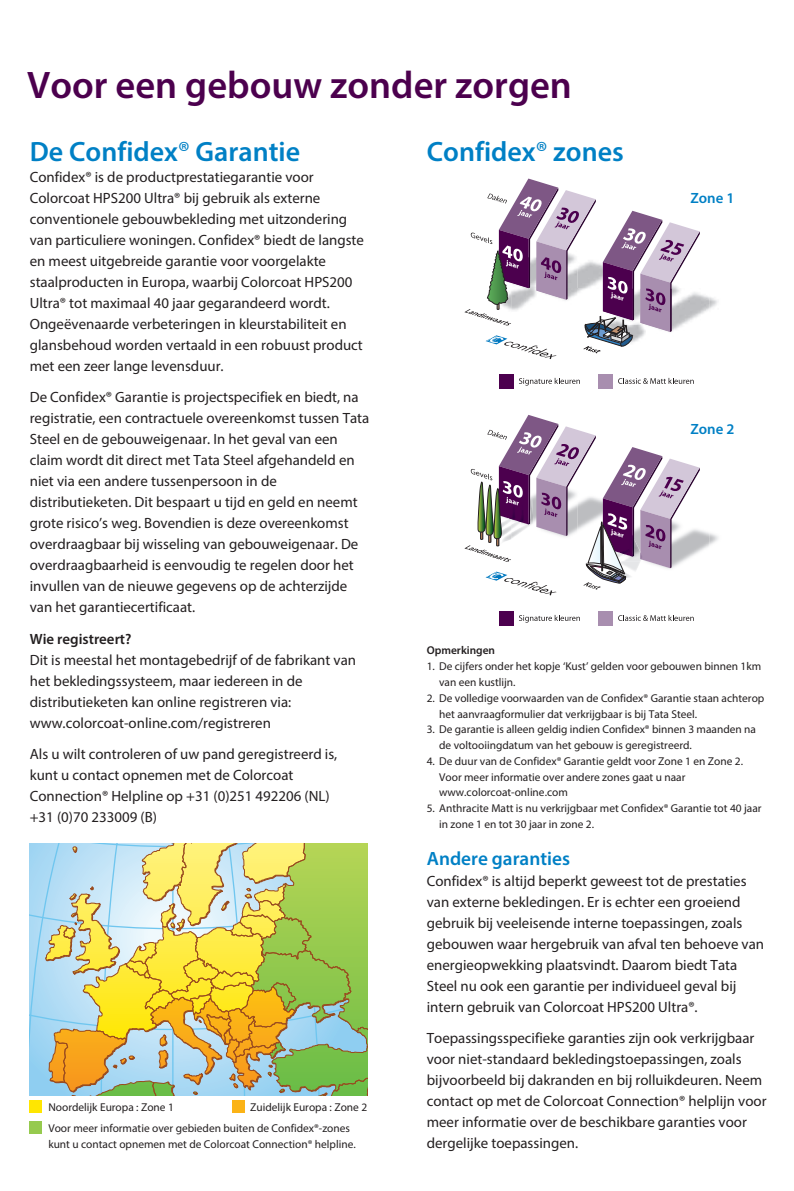
<style>
.page{position:relative;width:794px;height:1191px;background:#fff}
.page>*{position:absolute;margin:0;border:0;box-sizing:border-box;transform-origin:0 0}
.t1{font:600 38.5px "Myriad Pro";color:#4c004e}
.t2{font:600 28px "Myriad Pro";color:#0080c5}
.t3{font:600 19.25px "Myriad Pro";color:#0080c5}
.t4{font:14.88px/21px "Myriad Pro";color:#231f20}
.t5{font:600 14.88px "Myriad Pro";color:#231f20}
.t6{font:600 14.88px "Myriad Pro";color:#0080c5}
.t7{font:11.38px/15.8px "Myriad Pro";color:#231f20}
.t8{font:600 11.38px "Myriad Pro";color:#231f20}
.s1{font-weight:400}
</style>
<div class="page">
<img style="left:709px;top:533px;width:9px;height:13px">
<svg style="left:519px;top:378px;width:61px;height:7px"></svg>
<svg style="left:618px;top:378px;width:76px;height:6px"></svg>
<svg style="left:519px;top:615px;width:61px;height:7px"></svg>
<svg style="left:618px;top:615px;width:76px;height:6px"></svg>
<div style="left:499px;top:374px;width:14px;height:15px;background:#4c004e"></div>
<div style="left:598px;top:374px;width:14px;height:15px;background:#a88eaf"></div>
<div style="left:499px;top:611px;width:14px;height:14px;background:#4c004e"></div>
<div style="left:598px;top:611px;width:14px;height:14px;background:#a88eaf"></div>
<img style="left:709px;top:297px;width:9px;height:12px">
<img style="left:700px;top:294px;width:9px;height:21px">
<svg style="left:464px;top:415px;width:236px;height:180px"></svg>
<svg style="left:464px;top:178px;width:236px;height:181px"></svg>
<div style="left:30px;top:1121px;width:12px;height:13px;background:#96ca4e"></div>
<div style="left:232px;top:1100px;width:12px;height:13px;background:#fbb316"></div>
<div style="left:30px;top:1100px;width:12px;height:13px;background:#ffe601"></div>
<svg style="left:30px;top:843px;width:337px;height:252px;background:#c2ce85"></svg>
<h1 class="t1" style="left:27px;top:70px;width:546px">Voor een gebouw zonder zorgen</h1>
<h2 class="t2" style="left:30px;top:141px;width:272px">De Confidex<span class="s1">®</span> Garantie</h2>
<p class="t4" style="left:30px;top:167px;width:336px">Confidex® is de productprestatiegarantie voor Colorcoat HPS200 Ultra® bij gebruik als externe conventionele gebouwbekleding met uitzondering van particuliere woningen. Confidex® biedt de langste en meest uitgebreide garantie voor voorgelakte staalproducten in Europa, waarbij Colorcoat HPS200<br>Ultra® tot maximaal 40 jaar gegarandeerd wordt.<br>Ongeëvenaarde verbeteringen in kleurstabiliteit en glansbehoud worden vertaald in een robuust product met een zeer lange levensduur.</p>
<p class="t4" style="left:30px;top:388px;width:341px">De Confidex® Garantie is projectspecifiek en biedt, na registratie, een contractuele overeenkomst tussen Tata Steel en de gebouweigenaar. In het geval van een claim wordt dit direct met Tata Steel afgehandeld en niet via een andere tussenpersoon in de distributieketen. Dit bespaart u tijd en geld en neemt grote risico’s weg. Bovendien is deze overeenkomst overdraagbaar bij wisseling van gebouweigenaar. De overdraagbaarheid is eenvoudig te regelen door het invullen van de nieuwe gegevens op de achterzijde van het garantiecertificaat.</p>
<p class="t5" style="left:30px;top:633px;width:103px">Wie registreert?</p>
<p class="t4" style="left:30px;top:650px;width:328px">Dit is meestal het montagebedrijf of de fabrikant van het bekledingssysteem, maar iedereen in de distributieketen kan online registreren via: www.colorcoat-online.com/registreren</p>
<p class="t4" style="left:30px;top:745px;width:309px">Als u wilt controleren of uw pand geregistreerd is, kunt u contact opnemen met de Colorcoat Connection® Helpline op +31 (0)251 492206 (NL) +31 (0)70 233009 (B)</p>
<h2 class="t2" style="left:427px;top:141px;width:198px">Confidex<span class="s1">®</span> zones</h2>
<p class="t6" style="left:690px;top:192px;width:46px">Zone 1</p>
<p class="t6" style="left:690px;top:423px;width:46px">Zone 2</p>
<p class="t8" style="left:427px;top:646px;width:70px">Opmerkingen</p>
<p class="t7" style="left:439px;top:659px;width:323px;text-indent:-12px">1. De cijfers onder het kopje ‘Kust’ gelden voor gebouwen binnen 1km van een kustlijn.</p>
<p class="t7" style="left:439px;top:691px;width:327px;text-indent:-12px">2. De volledige voorwaarden van de Confidex® Garantie staan achterop het aanvraagformulier dat verkrijgbaar is bij Tata Steel.</p>
<p class="t7" style="left:439px;top:722px;width:318px;text-indent:-12px">3. De garantie is alleen geldig indien Confidex® binnen 3 maanden na de voltooiingdatum van het gebouw is geregistreerd.</p>
<p class="t7" style="left:439px;top:754px;width:305px;text-indent:-12px">4. De duur van de Confidex® Garantie geldt voor Zone 1 en Zone 2.<br>Voor meer informatie over andere zones gaat u naar www.colorcoat-online.com</p>
<p class="t7" style="left:439px;top:801px;width:324px;text-indent:-12px">5. Anthracite Matt is nu verkrijgbaar met Confidex® Garantie tot 40 jaar in zone 1 en tot 30 jaar in zone 2.</p>
<p class="t3" style="left:427px;top:851px;width:145px">Andere garanties</p>
<p class="t4" style="left:427px;top:871px;width:339px">Confidex® is altijd beperkt geweest tot de prestaties van externe bekledingen. Er is echter een groeiend gebruik bij veeleisende interne toepassingen, zoals gebouwen waar hergebruik van afval ten behoeve van energieopwekking plaatsvindt. Daarom biedt Tata Steel nu ook een garantie per individueel geval bij intern gebruik van Colorcoat HPS200 Ultra®.</p>
<p class="t4" style="left:427px;top:1028px;width:341px">Toepassingsspecifieke garanties zijn ook verkrijgbaar voor niet-standaard bekledingstoepassingen, zoals bijvoorbeeld bij dakranden en bij rolluikdeuren. Neem contact op met de Colorcoat Connection® helplijn voor meer informatie over de beschikbare garanties voor dergelijke toepassingen.</p>
<p class="t7" style="left:48px;top:1097px;width:320px;line-height:21px;text-indent:202px">Zuidelijk Europa : Zone 2<br>Voor meer informatie over gebieden buiten de Confidex®-zones</p>
<p class="t7" style="left:48px;top:1137px;width:309px">kunt u contact opnemen met de Colorcoat Connection® helpline.</p>
<p class="t7" style="left:48px;top:1100px;width:127px">Noordelijk Europa : Zone 1</p>
</div>
